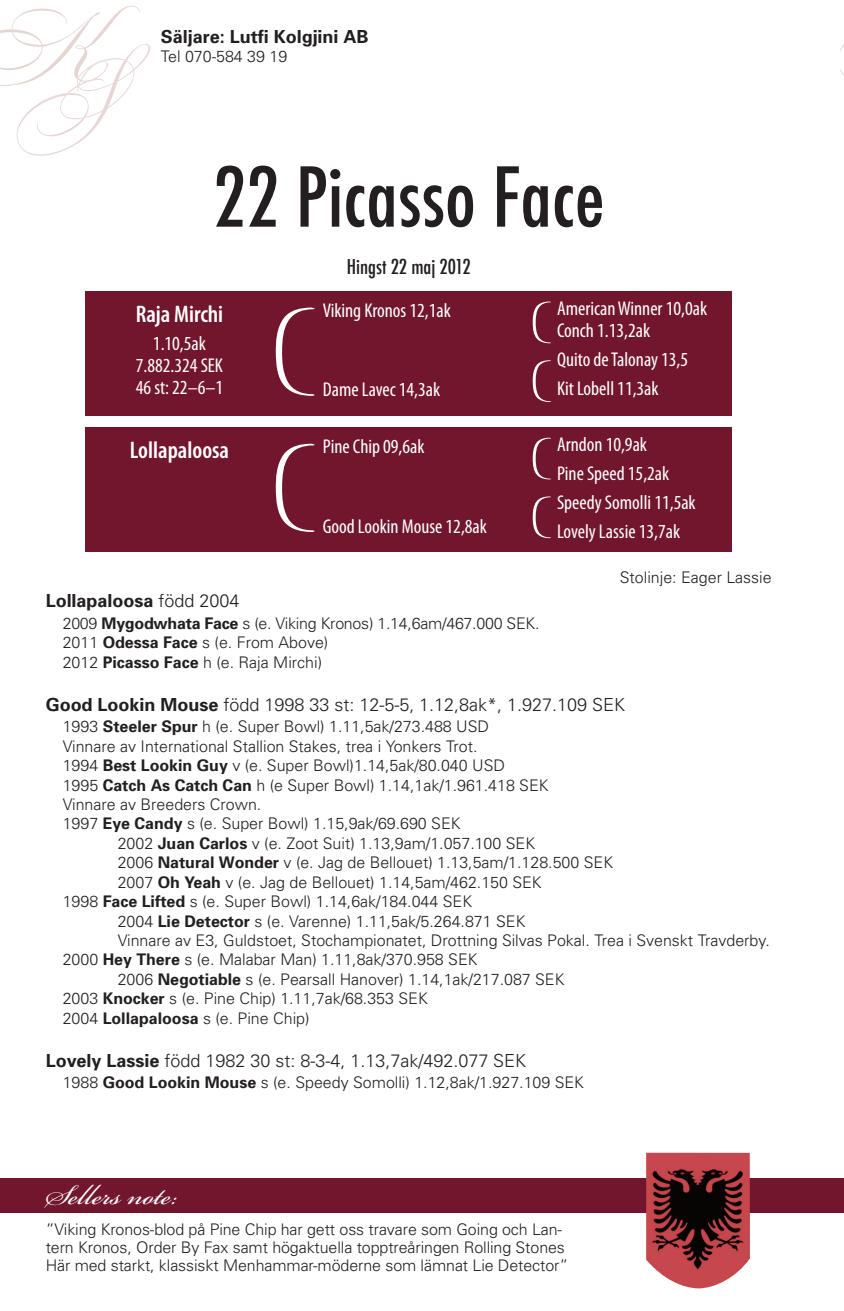
<style>
.page{position:relative;width:844px;height:1311px;background:#fff}
.page>*{position:absolute;margin:0;border:0;box-sizing:border-box;transform-origin:0 0}
.t1{font:500 condensed 80px "Futura";color:#231f20}
.t2{font:44px "Bickham Script Std";color:#fff}
.t3{font:600 condensed 24px "Myriad Pro";color:#fff}
.t4{font:condensed 20px/29px "Myriad Pro";color:#fff}
.t5{font:500 condensed 20px "Futura";color:#231f20}
.t6{font:300 18px "Univers";color:#231f20}
.t7{font:700 18px "Univers";color:#231f20}
.t8{font:300 16px/19.4px "Univers";color:#231f20}
.s1{font-weight:300}
.s2{font-weight:700}
</style>
<div class="page">
<div style="left:0;top:1178px;width:844px;height:34px;background:#71162d"></div>
<div style="left:85px;top:427px;width:647px;height:124px;background:#71162d"></div>
<svg style="left:276px;top:443px;width:38px;height:89px"></svg>
<svg style="left:532px;top:437px;width:19px;height:42px"></svg>
<svg style="left:532px;top:496px;width:19px;height:42px"></svg>
<div style="left:85px;top:291px;width:647px;height:124px;background:#71162d"></div>
<svg style="left:276px;top:307px;width:38px;height:89px"></svg>
<svg style="left:532px;top:301px;width:19px;height:42px"></svg>
<svg style="left:532px;top:360px;width:19px;height:42px"></svg>
<img style="left:646px;top:1152px;width:104px;height:136px">
<svg style="left:0;top:6px;width:150px;height:150px"></svg>
<svg style="left:840px;top:44px;width:4px;height:32px"></svg>
<p class="t7" style="left:161px;top:30px;width:209px">Säljare: Lutfi Kolgjini AB</p>
<p class="t8" style="left:161px;top:48px;width:128px">Tel 070-584 39 19</p>
<p class="t1" style="left:213px;top:148px;width:393px">22 Picasso Face</p>
<p class="t3" style="left:136px;top:306px;width:89px">Raja Mirchi</p>
<p class="t4" style="left:136px;top:334px;width:89px;line-height:22px;text-align:center">1.10,5ak<br>7.882.324 SEK<br>46 st: 22–6–1</p>
<p class="t5" style="left:347px;top:254px;width:125px">Hingst 22 maj 2012</p>
<p class="t4" style="left:323px;top:297px;width:129px">Viking Kronos 12,1ak</p>
<p class="t4" style="left:323px;top:377px;width:119px">Dame Lavec 14,3ak</p>
<p class="t3" style="left:130px;top:442px;width:101px">Lollapaloosa</p>
<p class="t4" style="left:323px;top:433px;width:103px">Pine Chip 09,6ak</p>
<p class="t4" style="left:323px;top:513px;width:166px">Good Lookin Mouse 12,8ak</p>
<p class="t4" style="left:557px;top:299px;width:152px;line-height:22px">AmericanWinner 10,0ak<br>Conch 1.13,2ak</p>
<p class="t4" style="left:557px;top:346px;width:133px">Quito deTalonay 13,5<br>Kit Lobell 11,3ak</p>
<p class="t4" style="left:557px;top:431px;width:140px">Arndon 10,9ak<br>Pine Speed 15,2ak<br>Speedy Somolli 11,5ak<br>Lovely Lassie 13,7ak</p>
<p class="t8" style="left:620px;top:569px;width:153px">Stolinje: Eager Lassie</p>
<p class="t7" style="left:46px;top:594px;width:195px">Lollapaloosa <span class="s1">född 2004</span></p>
<p class="t8" style="left:63px;top:614px;width:478px">2009 <span class="s2">Mygodwhata Face</span> s (e. Viking Kronos) 1.14,6am/467.000 SEK.<br>2011 <span class="s2">Odessa Face</span> s (e. From Above)<br>2012 <span class="s2">Picasso Face</span> h (e. Raja Mirchi)</p>
<p class="t6" style="left:46px;top:697px;width:581px"><span class="s2">Good Lookin Mouse</span> född 1998 33 st: 12-5-5, 1.12,8ak*, 1.927.109 SEK</p>
<p class="t8" style="left:63px;top:718px;width:428px">1993 <span class="s2">Steeler Spur</span> h (e. Super Bowl) 1.11,5ak/273.488 USD</p>
<p class="t8" style="left:63px;top:737px;width:416px">Vinnare av International Stallion Stakes, trea i Yonkers Trot.</p>
<p class="t8" style="left:63px;top:757px;width:444px">1994 <span class="s2">Best Lookin Guy</span> v (e. Super Bowl)1.14,5ak/80.040 USD</p>
<p class="t8" style="left:63px;top:776px;width:487px">1995 <span class="s2">Catch As Catch Can</span> h (e Super Bowl) 1.14,1ak/1.961.418 SEK</p>
<p class="t8" style="left:63px;top:795px;width:200px">Vinnare av Breeders Crown.</p>
<p class="t8" style="left:63px;top:815px;width:399px">1997 <span class="s2">Eye Candy</span> s (e. Super Bowl) 1.15,9ak/69.690 SEK</p>
<p class="t8" style="left:118px;top:834px;width:419px">2002 <span class="s2">Juan Carlos</span> v (e. Zoot Suit) 1.13,9am/1.057.100 SEK</p>
<p class="t8" style="left:118px;top:854px;width:497px">2006 <span class="s2">Natural Wonder</span> v (e. Jag de Bellouet) 1.13,5am/1.128.500 SEK</p>
<p class="t8" style="left:118px;top:873px;width:425px">2007 <span class="s2">Oh Yeah</span> v (e. Jag de Bellouet) 1.14,5am/462.150 SEK</p>
<p class="t8" style="left:63px;top:893px;width:411px">1998 <span class="s2">Face Lifted</span> s (e. Super Bowl) 1.14,6ak/184.044 SEK</p>
<p class="t8" style="left:118px;top:912px;width:409px">2004 <span class="s2">Lie Detector</span> s (e. Varenne) 1.11,5ak/5.264.871 SEK</p>
<p class="t8" style="left:118px;top:931px;width:653px">Vinnare av E3, Guldstoet, Stochampionatet, Drottning Silvas Pokal. Trea i Svenskt Travderby.</p>
<p class="t8" style="left:63px;top:951px;width:416px">2000 <span class="s2">Hey There</span> s (e. Malabar Man) 1.11,8ak/370.958 SEK</p>
<p class="t8" style="left:118px;top:970px;width:448px">2006 <span class="s2">Negotiable</span> s (e. Pearsall Hanover) 1.14,1ak/217.087 SEK</p>
<p class="t8" style="left:63px;top:990px;width:366px">2003 <span class="s2">Knocker</span> s (e. Pine Chip) 1.11,7ak/68.353 SEK</p>
<p class="t8" style="left:63px;top:1009px;width:248px">2004 <span class="s2">Lollapaloosa</span> s (e. Pine Chip)</p>
<p class="t6" style="left:46px;top:1053px;width:482px"><span class="s2">Lovely Lassie</span> född 1982 30 st: 8-3-4, 1.13,7ak/492.077 SEK</p>
<p class="t8" style="left:63px;top:1074px;width:523px">1988 <span class="s2">Good Lookin Mouse</span> s (e. Speedy Somolli) 1.12,8ak/1.927.109 SEK</p>
<p class="t2" style="left:46px;top:1162px;width:134px">Sellersnote:</p>
<p class="t8" style="left:46px;top:1220px;width:524px;line-height:18.4px">”Viking Kronos-blod på Pine Chip har gett oss travare som Going och Lan&shy;tern Kronos, Order By Fax samt högaktuella topptreåringen Rolling Stones<br>Här med starkt, klassiskt Menhammar-möderne som lämnat Lie Detector”</p>
</div>
